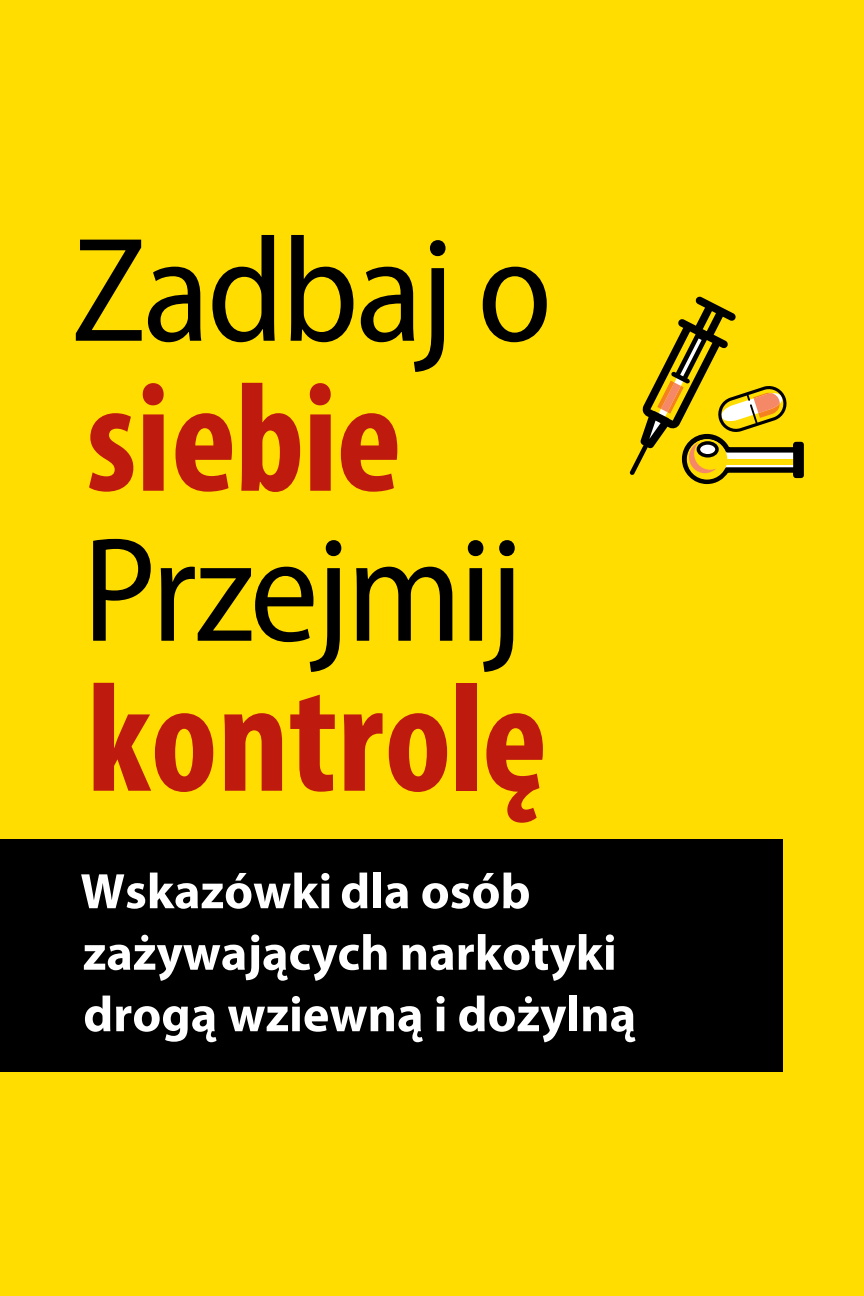
<style>
.page{position:relative;width:864px;height:1296px;background:#fd0}
.page>*{position:absolute;margin:0;border:0;box-sizing:border-box;transform-origin:0 0}
.t1{font:700 condensed 156px "Myriad Pro";letter-spacing:-.005em;color:#be1a0e}
.t2{font:semi-condensed 150px "Myriad Pro";letter-spacing:-.02em;color:#000}
.t3{font:700 50.4px/61.5px "Myriad Pro";color:#fff}
</style>
<div class="page">
<div style="left:0;top:839px;width:783px;height:232px;background:#000"></div>
<svg style="left:630px;top:296px;width:174px;height:189px"></svg>
<p class="t2" style="left:72px;top:209px;width:482px">Zadbaj o</p>
<p class="t1" style="left:86px;top:353px;width:317px">siebie</p>
<p class="t2" style="left:82px;top:509px;width:442px">Przejmij</p>
<p class="t1" style="left:87px;top:653px;width:462px">kontrolę</p>
<p class="t3" style="left:80px;top:859px;width:557px">Wskazówki dla osób zażywających narkotyki drogą wziewną i dożylną</p>
</div>
